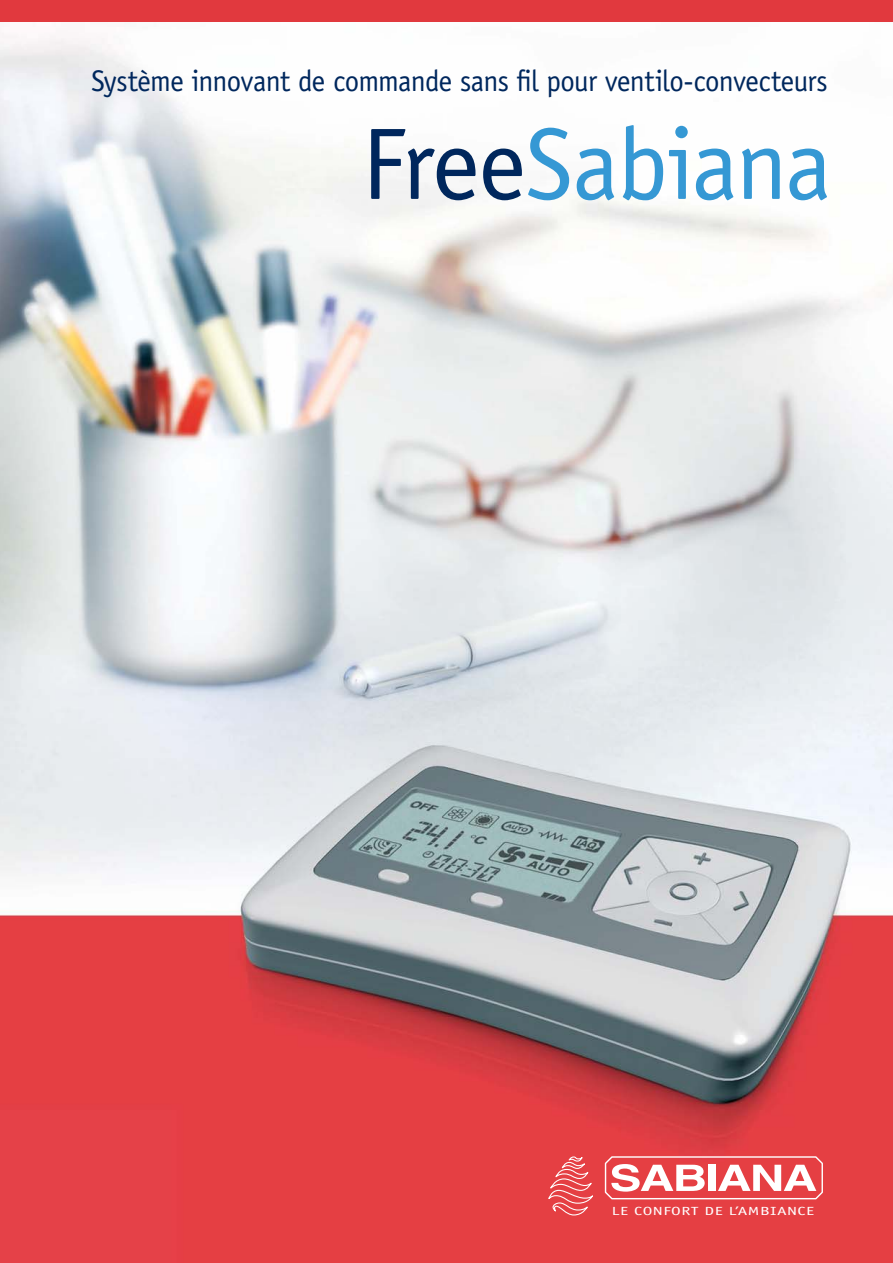
<style>
.page{position:relative;width:893px;height:1263px;background:#fff}
.page>*{position:absolute;margin:0;border:0;box-sizing:border-box;transform-origin:0 0}
.t1{font:102px "Officina Sans";letter-spacing:-.02em;color:#3598d4}
.t2{font:30px "Officina Sans";letter-spacing:-.025em;color:#00275d;scale:.96 1}
.t3{font:11.85px "Officina Sans";letter-spacing:.025em;color:#fff;scale:1.48 1}
.s1{color:#00275d}
</style>
<div class="page">
<img style="left:0;top:33px;width:893px;height:1230px">
<div style="left:0;top:0;width:893px;height:22px;background:#e1393e"></div>
<svg style="left:548px;top:1156px;width:45px;height:60px;background:#e95e62"></svg>
<svg style="left:604px;top:1156px;width:219px;height:45px"></svg>
<p class="t2" style="left:91px;top:69px;width:769px">Système innovant de commande sans fil pour ventilo-convecteurs</p>
<h1 class="t1" style="left:361px;top:125px;width:472px"><span class="s1">Free</span>Sabiana</h1>
<p class="t3" style="left:612px;top:1207px;width:138px">LE CONFORT DE L’AMBIANCE</p>
</div>
